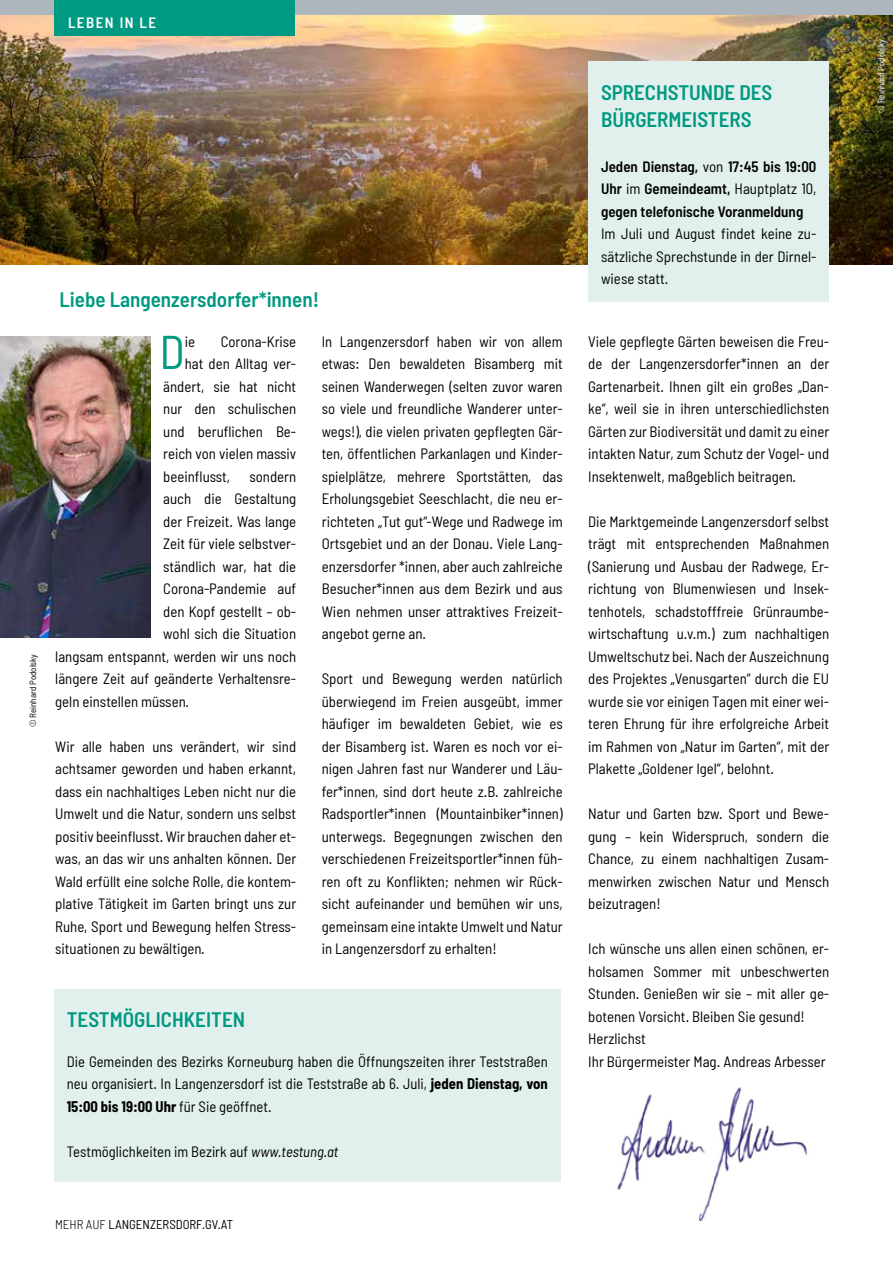
<style>
.page{position:relative;width:893px;height:1263px;background:#fff}
.page>*{position:absolute;margin:0;border:0;box-sizing:border-box;transform-origin:0 0}
.t1{font:semi-condensed 47.1px "Barlow";color:#009982}
.t2{font:600 semi-condensed 21px/27px "Barlow";color:#009982}
.t3{font:semi-condensed 15px/22.5px "Barlow";color:#000;text-align:justify}
.t4{font:600 semi-condensed 15px/22.5px "Barlow";color:#000;text-align:justify}
.t5{font:600 semi-condensed 15px "Barlow";letter-spacing:.1em;color:#fff}
.t6{font:semi-condensed 12.75px "Barlow";color:#000}
.t7{font:semi-condensed 9px "Barlow";color:#fff}
.t8{font:semi-condensed 9px "Barlow";color:#000}
.s1{font-weight:700}
.s2{font-style:italic}
.s3{font-weight:300}
.s4{font-weight:400}
</style>
<div class="page">
<img style="left:0;top:15px;width:893px;height:250px">
<img style="left:0;top:337px;width:151px;height:301px">
<div style="left:54px;top:989px;width:507px;height:193px;background:#e1f0ed"></div>
<div style="left:588px;top:62px;width:241px;height:240px;background:#e1f0ed"></div>
<img style="left:617px;top:1087px;width:190px;height:134px">
<div style="left:0;top:0;width:893px;height:15px;background:#adb6bc"></div>
<div style="left:54px;top:0;width:241px;height:35px;background:#009982"></div>
<p class="t5" style="left:68px;top:13px;width:90px">LEBEN IN LE</p>
<p class="t8" style="left:27px;top:727px;width:75px;rotate:-90deg">© Reinhard Podolsky</p>
<h2 class="t2" style="left:60px;top:285px;width:261px">Liebe Langenzersdorfer*innen!</h2>
<h1 class="t1" style="left:159px;top:323px;width:27px">D</h1>
<p class="t3" style="left:185px;top:329px;width:12px">ie</p>
<p class="t3" style="left:221px;top:329px;width:77px">Corona-Krise</p>
<p class="t3" style="left:185px;top:352px;width:113px">hat den Alltag ver-</p>
<p class="t3" style="left:163px;top:374px;width:134px">ändert, sie hat nicht</p>
<p class="t3" style="left:163px;top:397px;width:134px">nur den schulischen</p>
<p class="t3" style="left:163px;top:419px;width:134px">und beruflichen Be-</p>
<p class="t3" style="left:163px;top:442px;width:134px">reich von vielen massiv</p>
<p class="t3" style="left:163px;top:464px;width:68px">beeinflusst,</p>
<p class="t3" style="left:249px;top:464px;width:48px">sondern</p>
<p class="t3" style="left:163px;top:487px;width:134px">auch die Gestaltung</p>
<p class="t3" style="left:163px;top:509px;width:134px">der Freizeit. Was lange</p>
<p class="t3" style="left:163px;top:532px;width:134px">Zeit für viele selbstver-</p>
<p class="t3" style="left:163px;top:554px;width:134px">ständlich war, hat die</p>
<p class="t3" style="left:163px;top:577px;width:134px">Corona-Pandemie auf</p>
<p class="t3" style="left:163px;top:599px;width:134px">den Kopf gestellt – ob-</p>
<p class="t3" style="left:163px;top:622px;width:134px">wohl sich die Situation</p>
<p class="t3" style="left:55px;top:644px;width:242px">langsam entspannt, werden wir uns noch</p>
<p class="t3" style="left:55px;top:667px;width:242px">längere Zeit auf geänderte Verhaltensre-</p>
<p class="t3" style="left:55px;top:689px;width:135px">geln einstellen müssen.</p>
<p class="t3" style="left:55px;top:734px;width:242px">Wir alle haben uns verändert, wir sind achtsamer geworden und haben erkannt, dass ein nachhaltiges Leben nicht nur die Umwelt und die Natur, sondern uns selbst positiv beeinflusst. Wir brauchen daher et&shy;was, an das wir uns anhalten können. Der Wald erfüllt eine solche Rolle, die kontem&shy;plative Tätigkeit im Garten bringt uns zur Ruhe, Sport und Bewegung helfen Stress&shy;situationen zu bewältigen.</p>
<p class="t3" style="left:322px;top:329px;width:242px">In Langenzersdorf haben wir von allem etwas: Den bewaldeten Bisamberg mit seinen Wanderwegen (selten zuvor waren so viele und freundliche Wanderer unter&shy;wegs!), die vielen privaten gepflegten Gär&shy;ten, öffentlichen Parkanlagen und Kinder&shy;spielplätze, mehrere Sportstätten, das Erholungsgebiet Seeschlacht, die neu er&shy;richteten „Tut gut“-Wege und Radwege im Ortsgebiet und an der Donau. Viele Lang&shy;enzersdorfer *innen, aber auch zahlreiche Besucher*innen aus dem Bezirk und aus Wien nehmen unser attraktives Freizeit&shy;angebot gerne an.</p>
<p class="t3" style="left:322px;top:667px;width:242px">Sport und Bewegung werden natürlich überwiegend im Freien ausgeübt, immer häufiger im bewaldeten Gebiet, wie es der Bisamberg ist. Waren es noch vor ei&shy;nigen Jahren fast nur Wanderer und Läu&shy;fer*innen, sind dort heute z.B. zahlreiche Radsportler*innen (Mountainbiker*innen) unterwegs. Begegnungen zwischen den verschiedenen Freizeitsportler*innen füh&shy;ren oft zu Konflikten; nehmen wir Rück&shy;sicht aufeinander und bemühen wir uns, gemeinsam eine intakte Umwelt und Natur in Langenzersdorf zu erhalten!</p>
<h2 class="t2" style="left:67px;top:1006px;width:180px">TESTMÖGLICHKEITEN</h2>
<p class="t3" style="left:67px;top:1049px;width:483px">Die Gemeinden des Bezirks Korneuburg haben die Öffnungszeiten ihrer Teststraßen neu organisiert. In Langenzersdorf ist die Teststraße ab 6. Juli, <span class="s1">jeden Dienstag, von 15:00 bis 19:00 Uhr</span> für Sie geöffnet.</p>
<p class="t3" style="left:67px;top:1139px;width:273px">Testmöglichkeiten im Bezirk auf <span class="s2">www.testung.at</span></p>
<p class="t6" style="left:55px;top:1216px;width:179px"><span class="s3">MEHR AUF</span> LANGENZERSDORF.GV.AT</p>
<h2 class="t2" style="left:601px;top:78px;width:173px">SPRECHSTUNDE DES<br>BÜRGERMEISTERS</h2>
<p class="t4" style="left:601px;top:154px;width:217px">Jeden Dienstag, <span class="s4">von</span> 17:45 bis 19:00<br>Uhr <span class="s4">im</span> Gemeindeamt, <span class="s4">Hauptplatz 10, </span>gegen telefonische Voranmeldung</p>
<p class="t3" style="left:601px;top:222px;width:217px">Im Juli und August findet keine zu&shy;sätzliche Sprechstunde in der Dirnel&shy;wiese statt.</p>
<p class="t3" style="left:588px;top:329px;width:242px">Viele gepflegte Gärten beweisen die Freu&shy;de der Langenzersdorfer*innen an der Gartenarbeit. Ihnen gilt ein großes „Dan&shy;ke“, weil sie in ihren unterschiedlichsten Gärten zur Biodiversität und damit zu einer intakten Natur, zum Schutz der Vogel- und Insektenwelt, maßgeblich beitragen.</p>
<p class="t3" style="left:588px;top:509px;width:242px">Die Marktgemeinde Langenzersdorf selbst trägt mit entsprechenden Maßnahmen (Sanierung und Ausbau der Radwege, Er&shy;richtung von Blumenwiesen und Insek&shy;tenhotels, schadstofffreie Grünraumbe&shy;wirtschaftung u.v.m.) zum nachhaltigen Umweltschutz bei. Nach der Auszeichnung des Projektes „Venusgarten“ durch die EU wurde sie vor einigen Tagen mit einer wei&shy;teren Ehrung für ihre erfolgreiche Arbeit im Rahmen von „Natur im Garten“, mit der Plakette „Goldener Igel“, belohnt.</p>
<p class="t3" style="left:588px;top:802px;width:242px">Natur und Garten bzw. Sport und Bewe&shy;gung – kein Widerspruch, sondern die Chance, zu einem nachhaltigen Zusam&shy;menwirken zwischen Natur und Mensch beizutragen!</p>
<p class="t3" style="left:588px;top:937px;width:242px;text-align:left">Ich wünsche uns allen einen schönen, er&shy;holsamen Sommer mit unbeschwerten Stunden. Genießen wir sie – mit aller ge&shy;botenen Vorsicht. Bleiben Sie gesund!<br>Herzlichst<br>Ihr Bürgermeister Mag. Andreas Arbesser</p>
<p class="t7" style="left:876px;top:113px;width:75px;rotate:-90deg">© Reinhard Podolsky</p>
</div>
